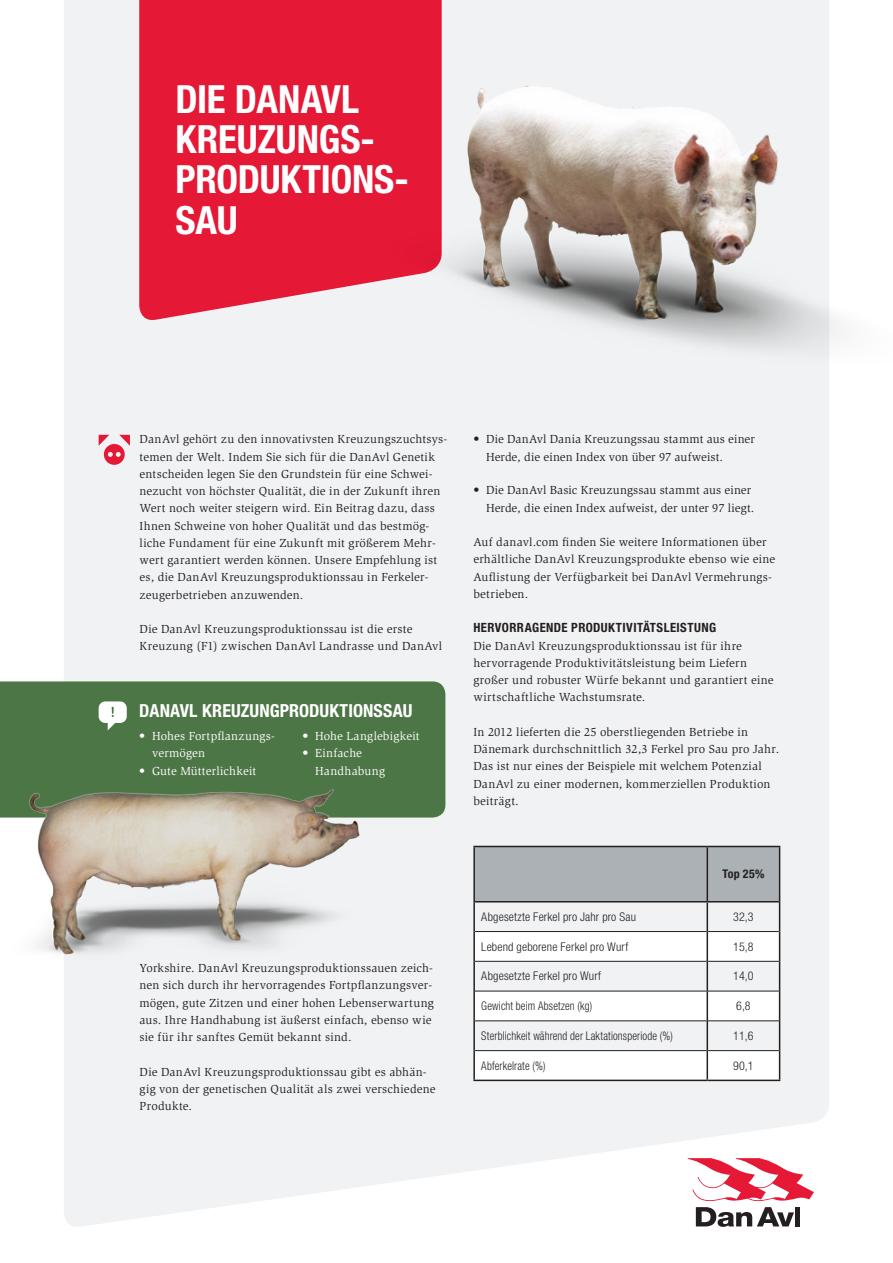
<style>
.page{position:relative;width:893px;height:1263px;background:#fff}
.page>*{position:absolute;margin:0;border:0;box-sizing:border-box;transform-origin:0 0}
.t1{font:700 condensed 38.85px/40.3px "Helvetica Neue LT Std";letter-spacing:-.005em;color:#fff}
.t2{font:700 condensed 18px "Helvetica Neue LT Std";letter-spacing:.005em;color:#fff}
.t3{font:700 condensed 12.75px "Helvetica Neue LT Std";letter-spacing:.035em;color:#231f20}
.t4{font:12px/17.2px "Slimbach Std";letter-spacing:.02em;color:#231f20}
.t5{font:300 condensed 12px "Helvetica Neue LT Std";letter-spacing:.015em;color:#231f20}
.t6{font:12px/17.2px "Slimbach Std";letter-spacing:.015em;color:#fff}
.t7{font:300 condensed 12px "Helvetica Neue LT Std";letter-spacing:.015em;color:#231f20;scale:.91 1}
.t8{font:700 condensed 12px "Helvetica Neue LT Std";color:#231f20}
</style>
<div class="page">
<div style="left:64px;top:0;width:765px;height:1227px;background:#f1f2f3"></div>
<div style="left:139px;top:0;width:303px;height:323px;background:#e51836"></div>
<img style="left:367px;top:50px;width:476px;height:361px">
<svg style="left:688px;top:1158px;width:126px;height:69px"></svg>
<svg style="left:99px;top:435px;width:31px;height:30px"></svg>
<div style="left:0;top:681px;width:445px;height:136px;background:#4d7646"></div>
<svg style="left:99px;top:701px;width:28px;height:29px"></svg>
<img style="left:9px;top:773px;width:362px;height:199px">
<svg style="left:475px;top:932px;width:304px;height:147px"></svg>
<hr style="left:475px;top:931px;width:232px;height:1px;background:#231f20">
<hr style="left:708px;top:931px;width:71px;height:1px;background:#231f20">
<hr style="left:475px;top:961px;width:232px;height:1px;background:#231f20">
<hr style="left:708px;top:961px;width:71px;height:1px;background:#231f20">
<hr style="left:475px;top:1020px;width:232px;height:1px;background:#231f20">
<hr style="left:708px;top:1020px;width:71px;height:1px;background:#231f20">
<hr style="left:475px;top:1050px;width:232px;height:1px;background:#231f20">
<hr style="left:708px;top:1050px;width:71px;height:1px;background:#231f20">
<hr style="left:707px;top:931px;width:1px;height:30px;background:#231f20">
<hr style="left:707px;top:961px;width:1px;height:30px;background:#231f20">
<hr style="left:707px;top:991px;width:1px;height:30px;background:#231f20">
<svg style="left:707px;top:1021px;width:1px;height:58px"></svg>
<hr style="left:475px;top:991px;width:232px;height:1px;background:#231f20">
<hr style="left:707px;top:991px;width:72px;height:1px;background:#231f20">
<hr style="left:473px;top:901px;width:234px;height:1px;background:#231f20">
<hr style="left:473px;top:846px;width:234px;height:1px;background:#231f20">
<hr style="left:473px;top:847px;width:2px;height:54px;background:#231f20">
<hr style="left:473px;top:902px;width:2px;height:29px;background:#231f20">
<hr style="left:473px;top:931px;width:2px;height:30px;background:#231f20">
<hr style="left:473px;top:961px;width:2px;height:30px;background:#231f20">
<hr style="left:473px;top:991px;width:2px;height:30px;background:#231f20">
<hr style="left:473px;top:1021px;width:2px;height:29px;background:#231f20">
<hr style="left:473px;top:1050px;width:2px;height:29px;background:#231f20">
<hr style="left:473px;top:1079px;width:234px;height:2px;background:#231f20">
<hr style="left:707px;top:1079px;width:73px;height:2px;background:#231f20">
<svg style="left:474px;top:846px;width:306px;height:85px"></svg>
<hr style="left:779px;top:931px;width:1px;height:30px;background:#231f20">
<hr style="left:779px;top:961px;width:1px;height:30px;background:#231f20">
<hr style="left:779px;top:991px;width:1px;height:30px;background:#231f20">
<svg style="left:779px;top:1021px;width:1px;height:58px"></svg>
<hr style="left:707px;top:847px;width:1px;height:54px;background:#231f20">
<h1 class="t1" style="left:175px;top:78px;width:235px">DIE DANAVL<br>KREUZUNGS-<br>PRODUKTIONS-<br>SAU</h1>
<p class="t4" style="left:140px;top:431px;width:309px">DanAvl gehört zu den innovativsten Kreuzungszuchtsys&shy;temen der Welt. Indem Sie sich für die DanAvl Genetik entscheiden legen Sie den Grundstein für eine Schwei&shy;nezucht von höchster Qualität, die in der Zukunft ihren Wert noch weiter steigern wird. Ein Beitrag dazu, dass Ihnen Schweine von hoher Qualität und das bestmög&shy;liche Fundament für eine Zukunft mit größerem Mehr&shy;wert garantiert werden können. Unsere Empfehlung ist es, die DanAvl Kreuzungsproduktionssau in Ferkeler&shy;zeugerbetrieben anzuwenden.</p>
<p class="t4" style="left:140px;top:621px;width:304px">Die DanAvl Kreuzungsproduktionssau ist die erste<br>Kreuzung (F1) zwischen DanAvl Landrasse und DanAvl</p>
<h2 class="t2" style="left:139px;top:700px;width:275px">DANAVL KREUZUNGPRODUKTIONSSAU</h2>
<p class="t6" style="left:152px;top:727px;width:125px;text-indent:-13px">• Hohes Fortpflanzungs&shy;vermögen</p>
<p class="t6" style="left:139px;top:762px;width:119px">• Gute Mütterlichkeit</p>
<p class="t6" style="left:302px;top:727px;width:119px">• Hohe Langlebigkeit</p>
<p class="t6" style="left:315px;top:745px;width:72px;text-indent:-13px">• Einfache<br>Handhabung</p>
<p class="t4" style="left:140px;top:959px;width:296px">Yorkshire. DanAvl Kreuzungsproduktionssauen zeich&shy;nen sich durch ihr hervorragendes Fortpflanzungsver&shy;mögen, gute Zitzen und einer hohen Lebenserwartung aus. Ihre Handhabung ist äußerst einfach, ebenso wie sie für ihr sanftes Gemüt bekannt sind.</p>
<p class="t4" style="left:140px;top:1063px;width:297px">Die DanAvl Kreuzungsproduktionssau gibt es abhän&shy;gig von der genetischen Qualität als zwei verschiedene<br>Produkte.</p>
<p class="t4" style="left:486px;top:431px;width:270px;text-indent:-13px">• Die DanAvl Dania Kreuzungssau stammt aus einer<br>Herde, die einen Index von über 97 aufweist.</p>
<p class="t4" style="left:473px;top:482px;width:283px;text-align:right">• Die DanAvl Basic Kreuzungssau stammt aus einer<br>Herde, die einen Index aufweist, der unter 97 liegt.</p>
<p class="t4" style="left:473px;top:534px;width:303px">Auf danavl.com finden Sie weitere Informationen über erhältliche DanAvl Kreuzungsprodukte ebenso wie eine Auflistung der Verfügbarkeit bei DanAvl Vermehrungs&shy;betrieben.</p>
<p class="t3" style="left:473px;top:620px;width:244px">HERVORRAGENDE PRODUKTIVITÄTSLEISTUNG</p>
<p class="t4" style="left:473px;top:637px;width:302px">Die DanAvl Kreuzungsproduktionssau ist für ihre hervorragende Produktivitätsleistung beim Liefern großer und robuster Würfe bekannt und garantiert eine wirtschaftliche Wachstumsrate.</p>
<p class="t4" style="left:473px;top:723px;width:307px">In 2012 lieferten die 25 oberstliegenden Betriebe in Dänemark durchschnittlich 32,3 Ferkel pro Sau pro Jahr.<br>Das ist nur eines der Beispiele mit welchem Potenzial DanAvl zu einer modernen, kommerziellen Produktion beiträgt.</p>
<p class="t8" style="left:723px;top:867px;width:43px">TOP 25%</p>
<p class="t5" style="left:481px;top:910px;width:156px">Abgesetzte Ferkel pro Jahr pro Sau</p>
<p class="t5" style="left:733px;top:910px;width:22px">32,3</p>
<p class="t5" style="left:481px;top:939px;width:148px">Lebend geborene Ferkel pro Wurf</p>
<p class="t5" style="left:733px;top:939px;width:22px">15,8</p>
<p class="t5" style="left:481px;top:969px;width:121px">Abgesetzte Ferkel pro Wurf</p>
<p class="t5" style="left:733px;top:969px;width:22px">14,0</p>
<p class="t7" style="left:481px;top:999px;width:123px">Gewicht beim Absetzen (kg)</p>
<p class="t5" style="left:736px;top:999px;width:16px">6,8</p>
<p class="t7" style="left:481px;top:1029px;width:212px">Sterblichkeit während der Laktationsperiode (%)</p>
<p class="t5" style="left:733px;top:1029px;width:22px">11,6</p>
<p class="t7" style="left:481px;top:1058px;width:72px">Abferkelrate (%)</p>
<p class="t5" style="left:733px;top:1058px;width:22px">90,1</p>
</div>
